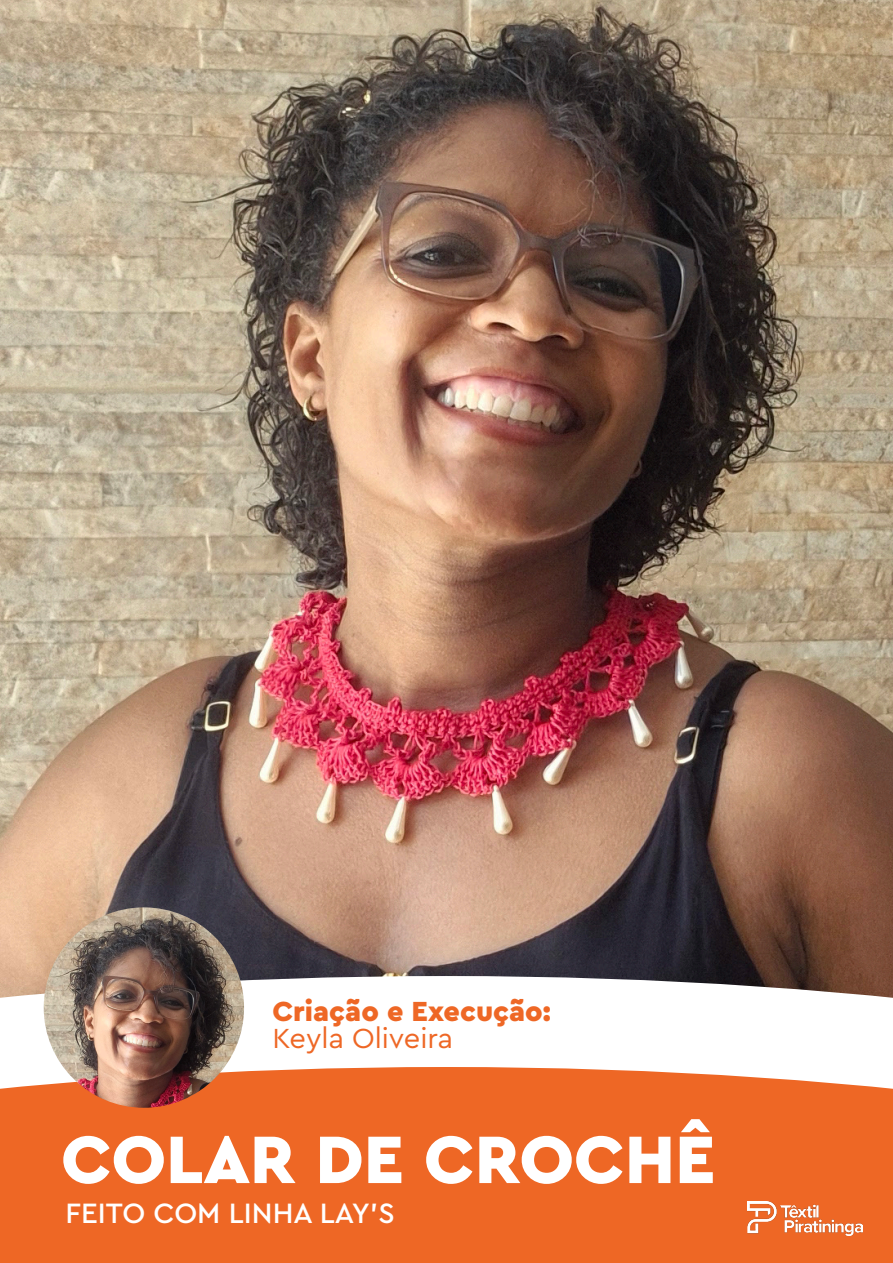
<style>
.page{position:relative;width:893px;height:1263px;background:#fff}
.page>*{position:absolute;margin:0;border:0;box-sizing:border-box;transform-origin:0 0}
.t1{font:900 70.2px "Cera Pro";color:#fff}
.t2{font:500 29.4px "Cera Pro";color:#fff}
.t3{font:900 28.95px "Cera Pro";color:#ee6725}
.t4{font:28.95px "Cera Pro";color:#ee6725}
</style>
<div class="page">
<img style="left:0;top:0;width:893px;height:976px">
<svg style="left:0;top:976px;width:893px;height:91px"></svg>
<div style="left:0;top:1067px;width:893px;height:196px;background:#ee6725"></div>
<img style="left:44px;top:907px;width:200px;height:201px;border-radius:100px">
<img style="left:748px;top:1201px;width:114px;height:35px">
<p class="t3" style="left:272px;top:991px;width:280px">Criação e Execução:</p>
<p class="t4" style="left:272px;top:1019px;width:182px">Keyla Oliveira</p>
<h1 class="t1" style="left:61px;top:1113px;width:656px">COLAR DE CROCHÊ</h1>
<p class="t2" style="left:66px;top:1193px;width:331px">FEITO COM LINHA LAY’S</p>
</div>
